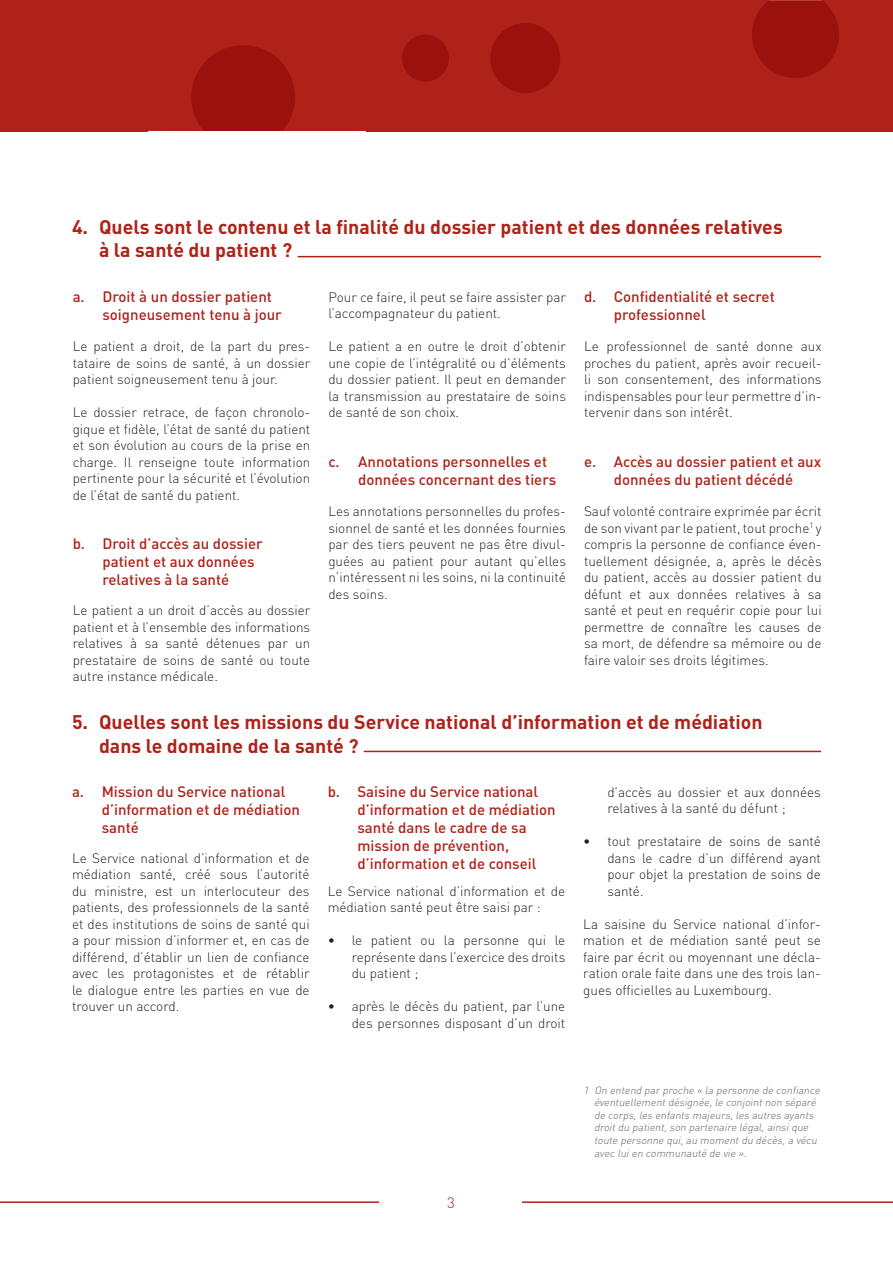
<style>
.page{position:relative;width:893px;height:1263px;background:#fff}
.page>*{position:absolute;margin:0;border:0;box-sizing:border-box;transform-origin:0 0}
.Titre_1{font:700 19.5px/23.4px "DIN Pro";color:#af221a}
.Titre_1_1{font:500 15px/18px "DIN Pro";color:#af221a}
.t1{font:300 15px "DIN Pro";color:#af221a}
.texte_courant{font:300 13.5px/16.5px "DIN Pro";color:#231f20;text-align:justify}
.footnote{font:italic 300 10.5px/12.6px "DIN Pro";color:#636366}
</style>
<div class="page">
<hr style="left:0;top:1201px;width:893px;height:2px;background:#af221a">
<div style="left:380px;top:1196px;width:142px;height:67px;background:#fff"></div>
<div style="left:0;top:1px;width:893px;height:131px;background:#af221a"></div>
<div style="left:490px;top:23px;width:70px;height:70px;background:#9a110d;border-radius:50%"></div>
<div style="left:402px;top:35px;width:47px;height:47px;background:#9a110d;border-radius:50%"></div>
<svg style="left:191px;top:45px;width:104px;height:87px"></svg>
<svg style="left:752px;top:0;width:87px;height:78px"></svg>
<hr style="left:298px;top:256px;width:523px;height:1px;background:#af221a">
<hr style="left:364px;top:751px;width:457px;height:1px;background:#af221a">
<p class="Titre_1" style="left:99px;top:214px;width:685px;text-indent:-27px">4. Quels sont le contenu et la finalité du dossier patient et des données relatives à la santé du patient ?</p>
<p class="Titre_1_1" style="left:102px;top:286px;width:181px;text-indent:-30px">a. Droit à un dossier patient soigneusement tenu à jour</p>
<p class="texte_courant" style="left:73px;top:337px;width:239px">Le patient a droit, de la part du pres&shy;tataire de soins de santé, à un dossier patient soigneusement tenu à jour.</p>
<p class="texte_courant" style="left:73px;top:403px;width:239px">Le dossier retrace, de façon chronolo&shy;gique et fidèle, l’état de santé du patient et son évolution au cours de la prise en charge. Il renseigne toute information pertinente pour la sécurité et l’évolution de l’état de santé du patient.</p>
<p class="Titre_1_1" style="left:102px;top:534px;width:162px;text-indent:-30px">b. Droit d’accès au dossier patient et aux données relatives à la santé</p>
<p class="texte_courant" style="left:73px;top:601px;width:239px">Le patient a un droit d’accès au dossier patient et à l’ensemble des informations relatives à sa santé détenues par un prestataire de soins de santé ou toute autre instance médicale.</p>
<p class="Titre_1_1" style="left:614px;top:286px;width:163px;text-indent:-30px">d. Confidentialité et secret professionnel</p>
<p class="texte_courant" style="left:584px;top:337px;width:239px">Le professionnel de santé donne aux proches du patient, après avoir recueil&shy;li son consentement, des informations indispensables pour leur permettre d’in&shy;tervenir dans son intérêt.</p>
<p class="Titre_1_1" style="left:584px;top:451px;width:239px;text-align:center">e. Accès au dossier patient et aux données du patient décédé</p>
<p class="texte_courant" style="left:584px;top:502px;width:239px">Sauf volonté contraire exprimée par écrit de son vivant par le patient, tout proche<sup>1</sup> y compris la personne de confiance éven&shy;tuellement désignée, a, après le décès du patient, accès au dossier patient du défunt et aux données relatives à sa santé et peut en requérir copie pour lui permettre de connaître les causes de sa mort, de défendre sa mémoire ou de faire valoir ses droits légitimes.</p>
<p class="texte_courant" style="left:328px;top:288px;width:239px">Pour ce faire, il peut se faire assister par l’accompagnateur du patient.</p>
<p class="texte_courant" style="left:328px;top:337px;width:239px">Le patient a en outre le droit d’obtenir une copie de l’intégralité ou d’éléments du dossier patient. Il peut en demander la transmission au prestataire de soins de santé de son choix.</p>
<p class="Titre_1_1" style="left:358px;top:451px;width:200px;text-indent:-30px">c. Annotations personnelles et données concernant des tiers</p>
<p class="texte_courant" style="left:328px;top:502px;width:239px">Les annotations personnelles du profes&shy;sionnel de santé et les données fournies par des tiers peuvent ne pas être divul&shy;guées au patient pour autant qu’elles n’intéressent ni les soins, ni la continuité des soins.</p>
<p class="Titre_1" style="left:99px;top:710px;width:665px;text-indent:-27px">5. Quelles sont les missions du Service national d’information et de médiation dans le domaine de la santé ?</p>
<p class="Titre_1_1" style="left:102px;top:781px;width:200px;text-indent:-30px">a. Mission du Service national d’information et de médiation santé</p>
<p class="texte_courant" style="left:72px;top:849px;width:239px">Le Service national d’information et de médiation santé, créé sous l’autorité du ministre, est un interlocuteur des patients, des professionnels de la santé et des institutions de soins de santé qui a pour mission d’informer et, en cas de différend, d’établir un lien de confiance avec les protagonistes et de rétablir le dialogue entre les parties en vue de trouver un accord.</p>
<p class="Titre_1_1" style="left:357px;top:781px;width:200px;text-indent:-30px">b. Saisine du Service national d’information et de médiation santé dans le cadre de sa mission de prévention, d’information et de conseil</p>
<p class="texte_courant" style="left:328px;top:882px;width:239px">Le Service national d’information et de médiation santé peut être saisi par :</p>
<p class="texte_courant" style="left:352px;top:931px;width:215px;text-indent:-24px">• le patient ou la personne qui le représente dans l’exercice des droits du patient ;</p>
<p class="texte_courant" style="left:328px;top:997px;width:239px;text-align:right">• après le décès du patient, par l’une des personnes disposant d’un droit</p>
<p class="texte_courant" style="left:607px;top:783px;width:215px">d’accès au dossier et aux données relatives à la santé du défunt ;</p>
<p class="texte_courant" style="left:607px;top:832px;width:215px;text-indent:-24px">• tout prestataire de soins de santé dans le cadre d’un différend ayant pour objet la prestation de soins de santé.</p>
<p class="texte_courant" style="left:583px;top:915px;width:239px">La saisine du Service national d’infor&shy;mation et de médiation santé peut se faire par écrit ou moyennant une décla&shy;ration orale faite dans une des trois lan&shy;gues officielles au Luxembourg.</p>
<p class="t1" style="left:447px;top:1192px;width:9px">3</p>
<p class="footnote" style="left:594px;top:1083px;width:230px;text-indent:-10px">1 On entend parproche « la personne de confiance éventuellementdésignée,le conjointnon séparé de corps,les enfants majeurs,les autres ayants droitdu patient,son partenaire légal,ainsique toute personne qui,au momentdu décès,a vécu avec luien communauté de vie ».</p>
</div>
